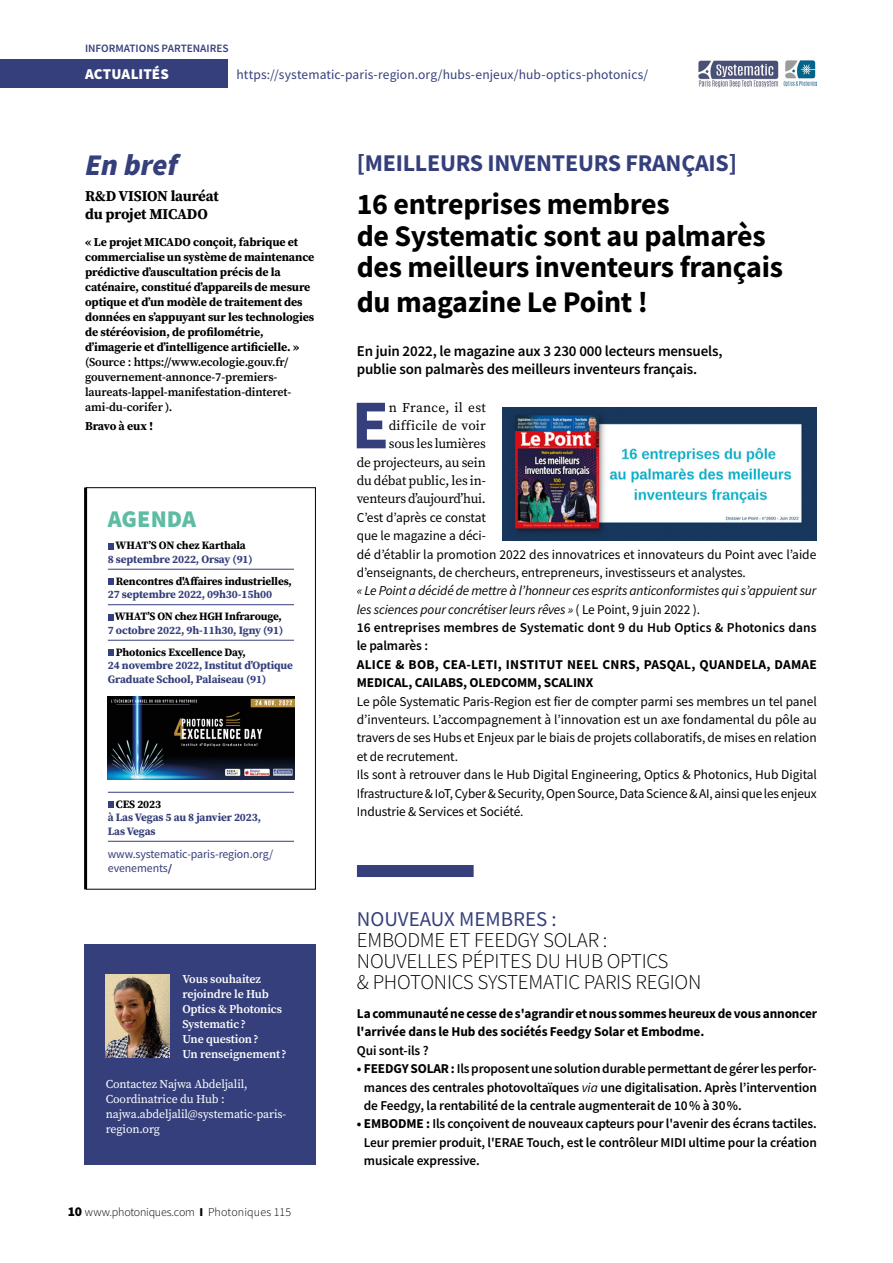
<style>
.page{position:relative;width:893px;height:1263px;background:#fff}
.page>*{position:absolute;margin:0;border:0;box-sizing:border-box;transform-origin:0 0}
.t1{font:700 69.9px "Source Sans Pro";color:#353f7b}
.t2{font:700 30px/31.5px "Source Sans Pro";letter-spacing:-.01em;color:#000}
.t3{font:italic 900 30px "Source Sans Pro";color:#353f7b}
.t4{font:700 24px "Source Sans Pro";letter-spacing:-.01em;color:#353f7b}
.t5{font:900 24px "Source Sans Pro";color:#5ebca5}
.t6{font:300 21px/21px "Source Sans Pro";letter-spacing:-.01em;color:#000}
.t7{font:21px "Source Sans Pro";color:#353f7b}
.t8{font:600 15px/18px "Source Sans Pro";letter-spacing:-.01em;color:#000}
.t9{font:700 15px/18px "Source Serif Pro";letter-spacing:-.01em;color:#000}
.t10{font:900 15px "Source Sans Pro";letter-spacing:.005em;color:#fff}
.t11{font:13.5px/18.3px "Source Sans Pro";letter-spacing:-.01em;color:#000}
.t12{font:600 13.5px/18.3px "Source Sans Pro";letter-spacing:-.01em;color:#000;text-align:justify}
.t13{font:italic 13.5px/18.5px "Source Sans Pro";letter-spacing:-.01em;color:#000}
.t14{font:700 13.5px/18.3px "Source Sans Pro";letter-spacing:-.01em;color:#000}
.t15{font:13.5px/18.3px "Source Serif Pro";letter-spacing:-.01em;color:#000;text-align:right}
.t16{font:700 13.5px/18.3px "Source Sans Pro";letter-spacing:.015em;color:#000}
.t17{font:13.5px "Source Sans Pro";letter-spacing:.01em;color:#353f7b}
.t18{font:700 12px/15px "Source Serif Pro";letter-spacing:-.01em;color:#000}
.t19{font:600 12px/15px "Source Serif Pro";letter-spacing:-.01em;color:#000}
.t20{font:12px/15px "Source Serif Pro";letter-spacing:-.01em;color:#fff}
.t21{font:600 12px/15px "Source Serif Pro";letter-spacing:-.01em;color:#fff}
.t22{font:12px/14.4px "Source Sans Pro";letter-spacing:-.01em;color:#353f7b}
.t23{font:300 12px "Source Sans Pro";color:#000}
.t24{font:700 11.25px/13.5px "Source Serif Pro";letter-spacing:-.01em;color:#353f7b}
.t25{font:700 11.25px "Source Serif Pro";letter-spacing:-.01em;color:#000}
.t26{font:600 11.25px "Source Sans Pro";color:#353f7b}
.s1{font-family:"Source Serif Pro";font-weight:700;font-size:11.25px}
.s2{font-weight:900;font-size:13.5px}
.s3{font-weight:900}
.s4{font-style:normal}
.s5{font-weight:600;font-style:normal}
.s6{font-weight:700}
.s7{font-weight:400;font-style:italic}
</style>
<div class="page">
<div style="left:0;top:59px;width:228px;height:29px;background:#353f7b"></div>
<img style="left:698px;top:60px;width:118px;height:28px">
<hr style="left:84px;top:487px;width:3px;height:402px;background:#000">
<div style="left:357px;top:865px;width:117px;height:12px;background:#353f7b"></div>
<hr style="left:108px;top:569px;width:186px;height:1px;background:#353f7b">
<hr style="left:108px;top:604px;width:186px;height:1px;background:#353f7b">
<hr style="left:108px;top:640px;width:186px;height:1px;background:#353f7b">
<hr style="left:108px;top:792px;width:186px;height:1px;background:#353f7b">
<hr style="left:108px;top:841px;width:186px;height:1px;background:#353f7b">
<svg style="left:108px;top:543px;width:6px;height:6px"></svg>
<div style="left:108px;top:578px;width:6px;height:7px;background:#353f7b"></div>
<svg style="left:108px;top:614px;width:6px;height:6px"></svg>
<div style="left:108px;top:649px;width:6px;height:7px;background:#353f7b"></div>
<img style="left:108px;top:697px;width:186px;height:83px">
<div style="left:108px;top:801px;width:6px;height:7px;background:#353f7b"></div>
<div style="left:86px;top:487px;width:230px;height:402px;border:1px solid #000"></div>
<div style="left:84px;top:944px;width:231px;height:221px;background:#353f7b"></div>
<img style="left:106px;top:974px;width:64px;height:84px">
<img style="left:503px;top:408px;width:314px;height:132px">
<p class="t26" style="left:85px;top:41px;width:145px">INFORMATIONS PARTENAIRES</p>
<p class="t10" style="left:85px;top:64px;width:85px">ACTUALITÉS</p>
<p class="t17" style="left:236px;top:66px;width:413px">https://systematic-paris-region.org/hubs-enjeux/hub-optics-photonics/</p>
<h2 class="t3" style="left:85px;top:144px;width:94px">En bref</h2>
<p class="t9" style="left:85px;top:187px;width:135px">R&amp;D VISION lauréat du projet MICADO</p>
<p class="t18" style="left:85px;top:234px;width:231px">« Le projet MICADO conçoit, fabrique et commercialise un système de maintenance prédictive d’auscultation précis de la caténaire, constitué d’appareils de mesure optique et d’un modèle de traitement des données en s’appuyant sur les technologies de stéréovision, de profilométrie, d’imagerie et d’intelligence artificielle. »</p>
<p class="t19" style="left:85px;top:355px;width:208px">(Source : https://www.ecologie.gouv.fr/ gouvernement-annonce-7-premiers&shy;laureats-lappel-manifestation-dinteret&shy;ami-du-corifer ).</p>
<p class="t18" style="left:85px;top:418px;width:70px">Bravo à eux !</p>
<h3 class="t5" style="left:108px;top:503px;width:90px">AGENDA</h3>
<p class="t25" style="left:116px;top:538px;width:132px">WHAT’S ON chez Karthala</p>
<p class="t24" style="left:108px;top:552px;width:146px">8 septembre 2022, Orsay (91)</p>
<p class="t25" style="left:116px;top:573px;width:178px">Rencontres d'Affaires industrielles,</p>
<p class="t24" style="left:108px;top:587px;width:166px">27 septembre 2022, 09h30-15h00</p>
<p class="t25" style="left:115px;top:609px;width:169px">WHAT’S ON chez HGH Infrarouge,</p>
<p class="t24" style="left:108px;top:623px;width:177px">7 octobre 2022, 9h-11h30, Igny (91)</p>
<p class="t25" style="left:116px;top:644px;width:132px">Photonics Excellence Day,</p>
<p class="t24" style="left:108px;top:658px;width:187px">24 novembre 2022, Institut d’Optique<br>Graduate School, Palaiseau (91)</p>
<p class="t25" style="left:116px;top:796px;width:47px">CES 2023</p>
<p class="t24" style="left:108px;top:810px;width:155px">à Las Vegas 5 au 8 janvier 2023,<br>Las Vegas</p>
<p class="t22" style="left:108px;top:846px;width:167px">www.systematic-paris-region.org/ evenements<span class="s1">/</span></p>
<p class="t21" style="left:182px;top:971px;width:106px">Vous souhaitez rejoindre le Hub<br>Optics &amp; Photonics<br>Systematic?<br>Une question?<br>Un renseignement?</p>
<p class="t20" style="left:106px;top:1077px;width:182px">Contactez Najwa Abdeljalil,<br>Coordinatrice du Hub : najwa.abdeljalil@systematic-paris&shy;region.org</p>
<p class="t23" style="left:68px;top:1205px;width:225px"><span class="s2">10</span> www.photoniques.com <span class="s3">I</span> Photoniques 115</p>
<h3 class="t4" style="left:357px;top:147px;width:382px">[MEILLEURS INVENTEURS FRANÇAIS]</h3>
<h2 class="t2" style="left:357px;top:188px;width:428px">16 entreprises membres<br>de Systematic sont au palmarès des meilleurs inventeurs français</h2>
<h2 class="t2" style="left:357px;top:286px;width:293px">du magazine Le Point !</h2>
<p class="t8" style="left:357px;top:342px;width:367px">En juin 2022, le magazine aux 3 230 000 lecteurs mensuels, publie son palmarès des meilleurs inventeurs français.</p>
<h1 class="t1" style="left:351px;top:378px;width:39px">E</h1>
<p class="t15" style="left:357px;top:398px;width:131px">n France, il est difficile de voir<br>sous les lumières<br>de projecteurs, au sein du débat public, les in&shy;venteurs d’aujourd’hui.</p>
<p class="t11" style="left:357px;top:508px;width:461px">C’est d’après ce constat<br>que le magazine a déci-<br>dé d’établir la promotion 2022 des innovatrices et innovateurs du Point avec l’aide d’enseignants, de chercheurs, entrepreneurs, investisseurs et analystes.</p>
<p class="t13" style="left:357px;top:581px;width:461px">« Le Point a décidé de mettre à l’honneur ces esprits anticonformistes qui s’appuient sur les sciences pour concrétiser leurs rêves » <span class="s4">( Le Point, 9 juin 2022 ).<br></span><span class="s5">16 entreprises membres de Systematic dont 9 du Hub Optics &amp; Photonics dans le palmarès :</span></p>
<p class="t16" style="left:357px;top:655px;width:462px">ALICE &amp; BOB, CEA-LETI, INSTITUT NEEL CNRS, PASQAL, QUANDELA, DAMAE<br>MEDICAL, CAILABS, OLEDCOMM, SCALINX</p>
<p class="t11" style="left:357px;top:692px;width:462px">Le pôle Systematic Paris-Region est fier de compter parmi ses membres un tel panel d’inventeurs. L’accompagnement à l’innovation est un axe fondamental du pôle au travers de ses Hubs et Enjeux par le biais de projets collaboratifs, de mises en relation et de recrutement.<br>Ils sont à retrouver dans le Hub Digital Engineering, Optics &amp; Photonics, Hub Digital Ifrastructure &amp; IoT, Cyber &amp; Security, Open Source, Data Science &amp; AI, ainsi que les enjeux Industrie &amp; Services et Société.</p>
<h3 class="t7" style="left:357px;top:905px;width:201px">NOUVEAUX MEMBRES :</h3>
<h3 class="t6" style="left:357px;top:929px;width:346px">EMBODME ET FEEDGY SOLAR :<br>NOUVELLES PÉPITES DU HUB OPTICS<br>&amp; PHOTONICS SYSTEMATIC PARIS REGION</h3>
<p class="t14" style="left:357px;top:1004px;width:462px">La communauté ne cesse de s'agrandir et nous sommes heureux de vous annoncer l'arrivée dans le Hub des sociétés Feedgy Solar et Embodme.</p>
<p class="t12" style="left:357px;top:1041px;width:73px">Qui sont-ils ?</p>
<p class="t12" style="left:364px;top:1059px;width:454px;text-indent:-7px"><span class="s6">• FEEDGY SOLAR :</span> Ils proposent une solution durable permettant de gérer les perfor&shy;mances des centrales photovoltaïques <span class="s7">via</span> une digitalisation. Après l’intervention de Feedgy, la rentabilité de la centrale augmenterait de 10% à 30%.</p>
<p class="t12" style="left:364px;top:1114px;width:454px;text-indent:-7px"><span class="s6">• EMBODME :</span> Ils conçoivent de nouveaux capteurs pour l'avenir des écrans tactiles.<br>Leur premier produit, l'ERAE Touch, est le contrôleur MIDI ultime pour la création musicale expressive.</p>
</div>
